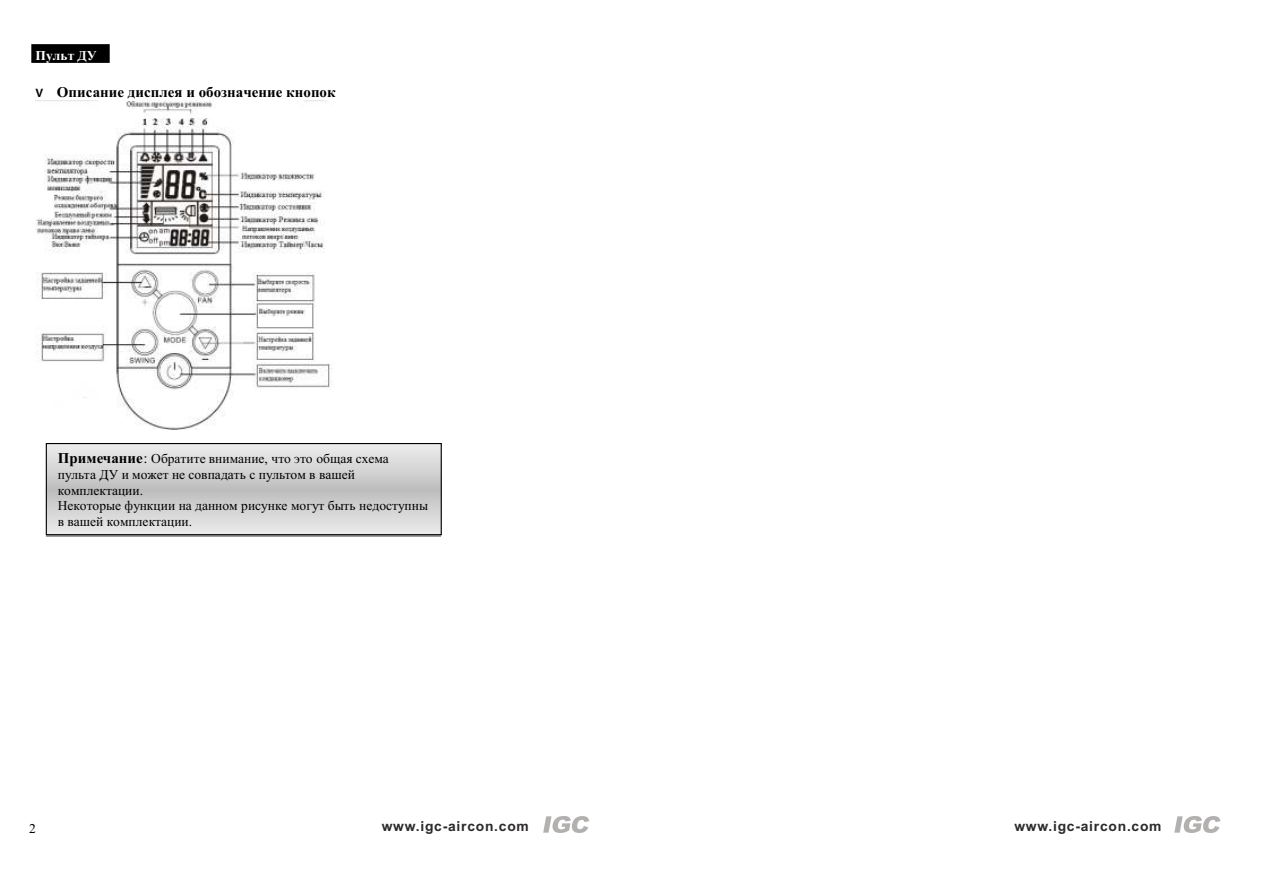
<style>
.page{position:relative;width:1263px;height:893px;background:#fff}
.page>*{position:absolute;margin:0;border:0;box-sizing:border-box;transform-origin:0 0}
.t1{font:700 15px "Times New Roman";color:#000}
.t2{font:700 13.8px "Arial";letter-spacing:.055em;color:#2b2929}
.t3{font:13.5px/15.6px "Times New Roman";color:#000}
.t4{font:700 13.5px "Times New Roman";color:#fff}
.s1{font-family:"Adobe Heiti Std";font-weight:400}
.s2{font-weight:700;font-size:15px}
.s3{font-size:15px}
</style>
<div class="page">
<div style="left:33px;top:46px;width:75px;height:15px;background:#000"></div>
<div style="left:31px;top:44px;width:79px;height:19px;border:3px solid #000"></div>
<img style="left:36px;top:100px;width:297px;height:329px">
<div style="left:46px;top:446px;width:395px;height:91px;background:#767676"></div>
<svg style="left:48px;top:445px;width:392px;height:88px;background:#d5d5d5"></svg>
<div style="left:46px;top:443px;width:396px;height:92px;border:1px solid #000"></div>
<svg style="left:543px;top:816px;width:46px;height:17px"></svg>
<svg style="left:1174px;top:816px;width:46px;height:17px"></svg>
<p class="t4" style="left:36px;top:50px;width:63px">Пульт ДУ</p>
<p class="t1" style="left:36px;top:87px;width:302px"><span class="s1">v</span> Описание дисплея и обозначение кнопок</p>
<p class="t3" style="left:58px;top:452px;width:372px"><span class="s2">Примечание</span><span class="s3">:</span> Обратите внимание, что это общая схема пульта ДУ и может не совпадать с пультом в вашей комплектации.<br>Некоторые функции на данном рисунке могут быть недоступны в вашей комплектации.</p>
<p class="t3" style="left:29px;top:822px;width:8px">2</p>
<p class="t2" style="left:382px;top:820px;width:149px">www.igc-aircon.com</p>
<p class="t2" style="left:1014px;top:820px;width:149px">www.igc-aircon.com</p>
</div>
